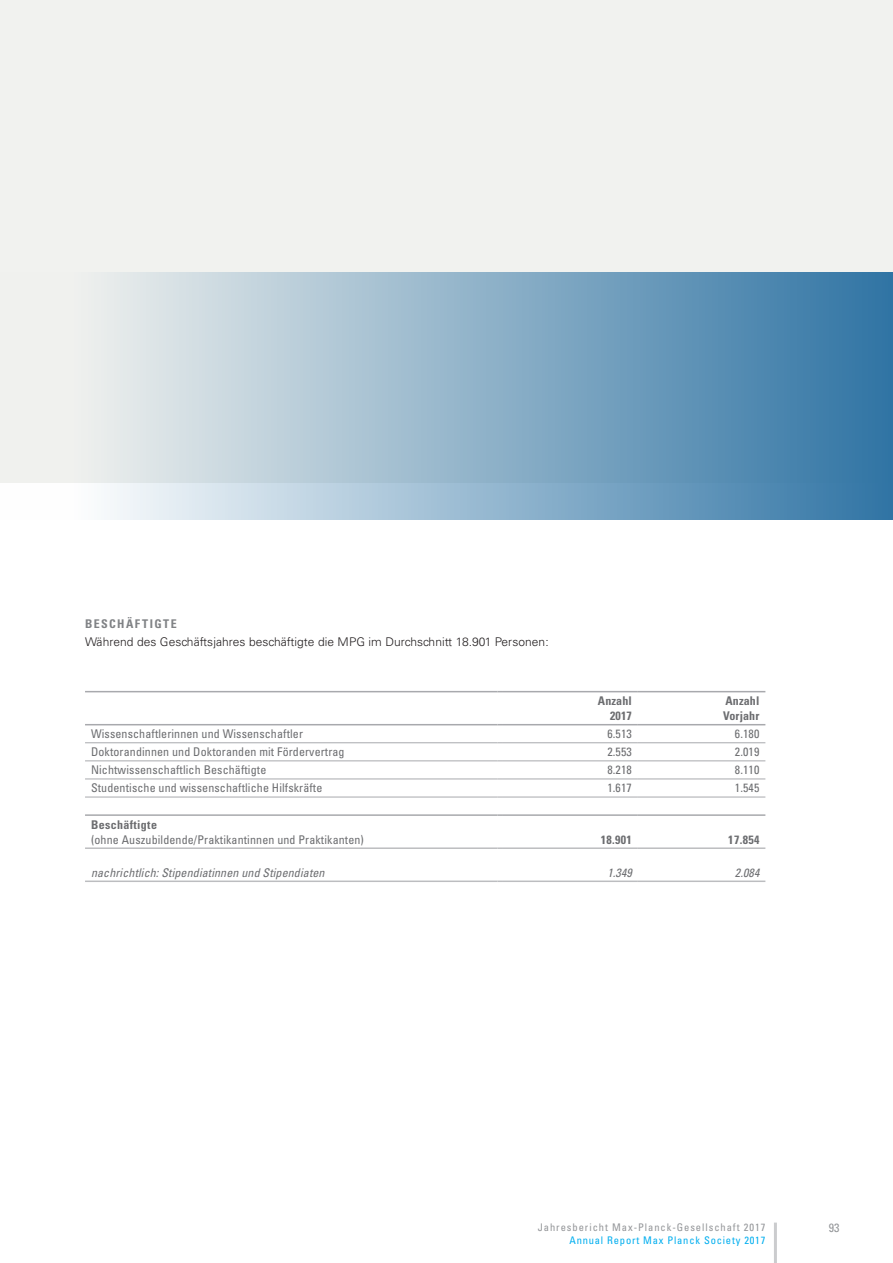
<style>
.page{position:relative;width:893px;height:1263px;background:#fff}
.page>*{position:absolute;margin:0;border:0;box-sizing:border-box;transform-origin:0 0}
.t1{font:condensed 12px "Univers LT";letter-spacing:.01em;color:#6c6d70}
.t2{font:300 12px "Univers LT";letter-spacing:.005em;color:#231f20}
.t3{font:italic condensed 12px "Univers LT";letter-spacing:.01em;color:#6c6d70}
.t4{font:700 condensed 12px/15px "Univers LT";letter-spacing:.01em;color:#6c6d70;text-align:right}
.t5{font:700 condensed 12px "Univers LT";letter-spacing:.03em;color:#6c6d70}
.t6{font:700 condensed 12px "Univers LT";color:#808285}
.t7{font:condensed 12px "Univers LT";color:#939598}
.t8{font:condensed 10.5px "Univers LT";letter-spacing:.09em;color:#939598}
.t9{font:condensed 10.5px "Univers LT";letter-spacing:.075em;color:#00aeef}
</style>
<div class="page">
<hr style="left:85px;top:880px;width:412px;height:2px;background:#bcbdc0">
<hr style="left:502px;top:880px;width:136px;height:2px;background:#bcbdc0">
<hr style="left:638px;top:880px;width:127px;height:2px;background:#bcbdc0">
<hr style="left:85px;top:691px;width:412px;height:1px;background:#a8a9ad">
<hr style="left:502px;top:691px;width:136px;height:1px;background:#a8a9ad">
<hr style="left:638px;top:691px;width:127px;height:1px;background:#a8a9ad">
<hr style="left:85px;top:814px;width:412px;height:2px;background:#a8a9ad">
<hr style="left:502px;top:814px;width:136px;height:2px;background:#a8a9ad">
<hr style="left:638px;top:814px;width:127px;height:2px;background:#a8a9ad">
<hr style="left:85px;top:724px;width:412px;height:1px;background:#a8a9ad">
<hr style="left:502px;top:724px;width:136px;height:1px;background:#a8a9ad">
<hr style="left:638px;top:724px;width:127px;height:1px;background:#a8a9ad">
<hr style="left:85px;top:847px;width:412px;height:2px;background:#bcbdc0">
<hr style="left:502px;top:847px;width:136px;height:2px;background:#bcbdc0">
<hr style="left:638px;top:847px;width:127px;height:2px;background:#bcbdc0">
<hr style="left:85px;top:742px;width:412px;height:1px;background:#a8a9ad">
<hr style="left:502px;top:742px;width:136px;height:1px;background:#a8a9ad">
<hr style="left:638px;top:742px;width:127px;height:1px;background:#a8a9ad">
<hr style="left:85px;top:797px;width:412px;height:1px;background:#a8a9ad">
<hr style="left:502px;top:797px;width:136px;height:1px;background:#a8a9ad">
<hr style="left:638px;top:797px;width:127px;height:1px;background:#a8a9ad">
<hr style="left:85px;top:760px;width:412px;height:1px;background:#a8a9ad">
<hr style="left:502px;top:760px;width:136px;height:1px;background:#a8a9ad">
<hr style="left:638px;top:760px;width:127px;height:1px;background:#a8a9ad">
<hr style="left:85px;top:778px;width:412px;height:1px;background:#a8a9ad">
<hr style="left:502px;top:778px;width:136px;height:1px;background:#a8a9ad">
<hr style="left:638px;top:778px;width:127px;height:1px;background:#a8a9ad">
<div style="left:0;top:0;width:893px;height:482px;background:#f1f2ef"></div>
<hr style="left:774px;top:1222px;width:3px;height:41px;background:#cbccce">
<div style="left:0;top:272px;width:893px;height:248px;background:linear-gradient(to right,#fffcf6,#3175a4)"></div>
<p class="t6" style="left:85px;top:616px;width:9px">Besch</p>
<p class="t6" style="left:126px;top:616px;width:17px">äftigte</p>
<p class="t2" style="left:85px;top:634px;width:465px">Während des Geschäftsjahres beschäftigte die MPG im Durchschnitt 18.901 Personen:</p>
<p class="t4" style="left:598px;top:693px;width:35px">Anzahl<br>2017</p>
<p class="t4" style="left:723px;top:693px;width:38px;text-align:left">Anzahl<br>Vorjahr</p>
<p class="t1" style="left:91px;top:726px;width:213px">Wissenschaftlerinnen und Wissenschaftler</p>
<p class="t1" style="left:607px;top:726px;width:26px">6.513</p>
<p class="t1" style="left:735px;top:726px;width:26px">6.180</p>
<p class="t1" style="left:91px;top:744px;width:255px">Doktorandinnen und Doktoranden mit Fördervertrag</p>
<p class="t1" style="left:607px;top:744px;width:26px">2.553</p>
<p class="t1" style="left:735px;top:744px;width:26px">2.019</p>
<p class="t1" style="left:91px;top:762px;width:177px">Nichtwissenschaftlich Beschäftigte</p>
<p class="t1" style="left:607px;top:762px;width:26px">8.218</p>
<p class="t1" style="left:735px;top:762px;width:26px">8.110</p>
<p class="t1" style="left:91px;top:780px;width:233px">Studentische und wissenschaftliche Hilfskräfte</p>
<p class="t1" style="left:607px;top:780px;width:26px">1.617</p>
<p class="t1" style="left:735px;top:780px;width:26px">1.545</p>
<p class="t5" style="left:91px;top:817px;width:67px">Beschäftigte</p>
<p class="t1" style="left:91px;top:832px;width:274px">(ohne Auszubildende/Praktikantinnen und Praktikanten)</p>
<p class="t4" style="left:601px;top:832px;width:33px">18.901</p>
<p class="t4" style="left:728px;top:832px;width:33px">17.854</p>
<p class="t3" style="left:91px;top:865px;width:235px">nachrichtlich: Stipendiatinnen und Stipendiaten</p>
<p class="t3" style="left:607px;top:865px;width:26px">1.349</p>
<p class="t3" style="left:735px;top:865px;width:26px">2.084</p>
<p class="t8" style="left:538px;top:1220px;width:229px">Jahresbericht Max-Planck-Gesellschaft 2017</p>
<p class="t9" style="left:569px;top:1233px;width:197px">Annual Report Max Planck Society 2017</p>
<p class="t7" style="left:829px;top:1220px;width:12px">93</p>
</div>
